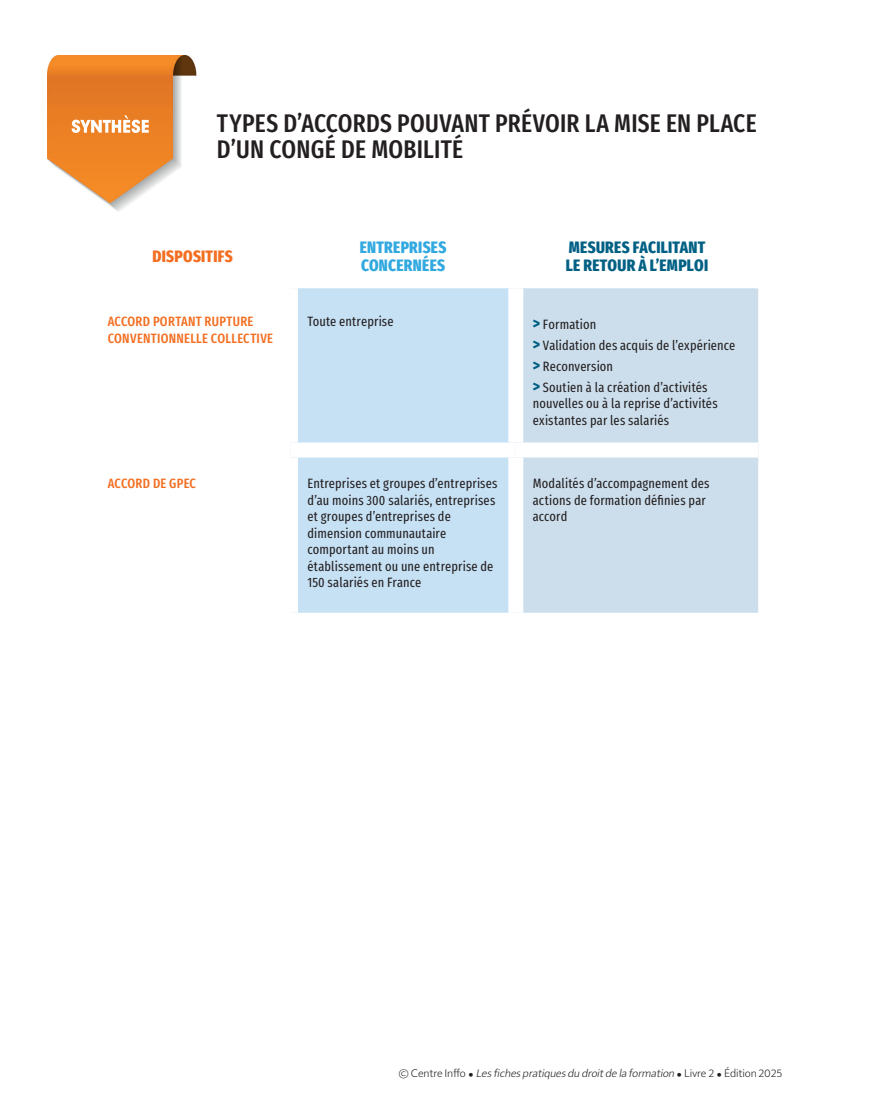
<style>
.page{position:relative;width:893px;height:1106px;background:#fff}
.page>*{position:absolute;margin:0;border:0;box-sizing:border-box;transform-origin:0 0}
.Synthese_titre{font:500 25.5px/25.5px "Fira Sans Compressed";letter-spacing:.01em;color:#231f20}
.Tetiere_bleu{font:800 16.5px/18px "Fira Sans Compressed";letter-spacing:.02em;color:#006084}
.Tetiere_orange{font:800 16.5px/18px "Fira Sans Compressed";letter-spacing:.02em;color:#31a9e0}
.Tetiere_orange-2{font:800 16.5px "Fira Sans Compressed";letter-spacing:.015em;color:#f36e21}
.Texte_Tableau{font:13.5px/16.5px "Fira Sans Compressed";letter-spacing:.01em;color:#231f20}
.Tetiere_1_blanc{font:500 13.5px/16.5px "Fira Sans Compressed";letter-spacing:.02em;color:#f36e21}
._7_Art{font:italic 300 11.25px "Solitaire MVB Pro";color:#231f20}
.s1{font-weight:800;font-size:16.5px;color:#006084}
.s2{font-style:normal}
.s3{font-style:normal;font-size:15px}
</style>
<div class="page">
<img style="left:48px;top:55px;width:149px;height:157px">
<svg style="left:72px;top:115px;width:77px;height:18px"></svg>
<div style="left:298px;top:288px;width:210px;height:324px;background:#c6e0f4"></div>
<div style="left:523px;top:288px;width:235px;height:324px;background:#ccdeec"></div>
<div style="left:290px;top:442px;width:226px;height:15px;background:#fff"></div>
<div style="left:516px;top:442px;width:242px;height:15px;background:#fff"></div>
<p class="Synthese_titre" style="left:217px;top:109px;width:541px">TYPES D’ACCORDS POUVANT PRÉVOIR LA MISE EN PLACE<br>D’UN CONGÉ DE MOBILITÉ</p>
<p class="Tetiere_orange-2" style="left:152px;top:242px;width:82px">DISPOSITIFS</p>
<p class="Tetiere_orange" style="left:360px;top:237px;width:88px">ENTREPRISES<br>CONCERNÉES</p>
<p class="Tetiere_bleu" style="left:566px;top:237px;width:144px">MESURES FACILITANT<br>LE RETOUR À L’EMPLOI</p>
<p class="Tetiere_1_blanc" style="left:108px;top:313px;width:167px">ACCORD PORTANT RUPTURE<br>CONVENTIONNELLE COLLECTIVE</p>
<p class="Texte_Tableau" style="left:307px;top:313px;width:88px">Toute entreprise</p>
<p class="Texte_Tableau" style="left:533px;top:316px;width:65px"><span class="s1">&gt;</span> Formation</p>
<p class="Texte_Tableau" style="left:533px;top:336px;width:204px"><span class="s1">&gt;</span> Validation des acquis de l’expérience</p>
<p class="Texte_Tableau" style="left:533px;top:357px;width:82px"><span class="s1">&gt;</span> Reconversion</p>
<p class="Texte_Tableau" style="left:533px;top:378px;width:186px"><span class="s1">&gt;</span> Soutien à la création d’activités nouvelles ou à la reprise d’activités existantes par les salariés</p>
<p class="Tetiere_1_blanc" style="left:108px;top:474px;width:90px">ACCORD DE GPEC</p>
<p class="Texte_Tableau" style="left:307px;top:475px;width:192px">Entreprises et groupes d’entreprises d’au moins 300 salariés, entreprises et groupes d’entreprises de dimension communautaire comportant au moins un établissement ou une entreprise de<br>150 salariés en France</p>
<p class="Texte_Tableau" style="left:533px;top:475px;width:178px">Modalités d’accompagnement des actions de formation définies par accord</p>
<p class="_7_Art" style="left:399px;top:1065px;width:385px"><span class="s2">© C e n t re I n ffo</span> <span class="s3">•</span> Lesfichespratiquesdu droitde la formation <span class="s3">•</span> <span class="s2">L i v re 2</span> <span class="s3">•</span> <span class="s2">É d i t i o n 2 0 2 5</span></p>
</div>
